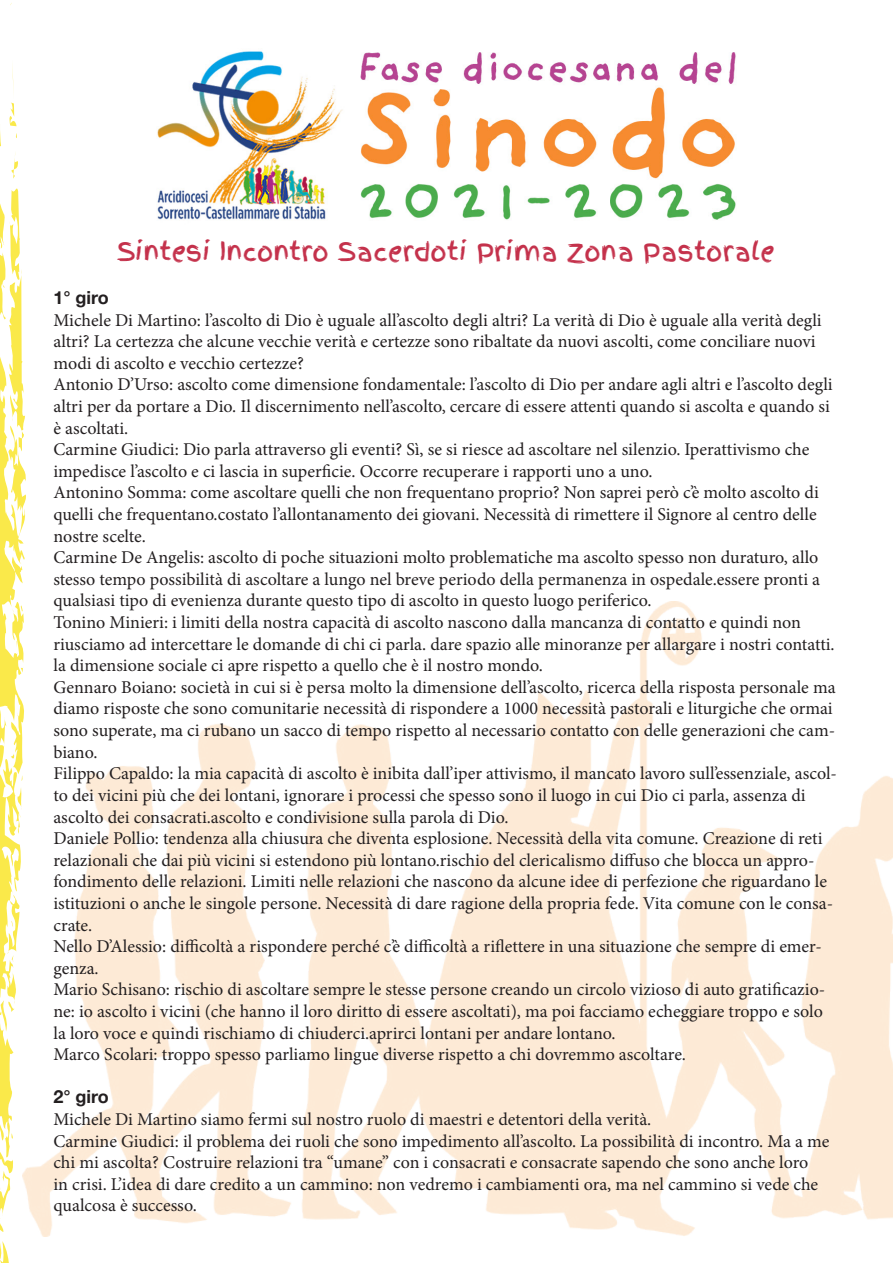
<style>
.page{position:relative;width:893px;height:1263px;background:#fff}
.page>*{position:absolute;margin:0;border:0;box-sizing:border-box;transform-origin:0 0}
.t1{font:25.5px "Finger Paint";color:#c4314b}
.t2{font:18px/21.6px "Minion Pro";color:#231f20}
.t3{font:700 18px "Helvetica Neue";color:#231f20}
</style>
<div class="page">
<img style="left:28px;top:602px;width:864px;height:634px">
<svg style="left:0;top:3px;width:28px;height:1260px"></svg>
<img style="left:157px;top:51px;width:579px;height:169px">
<p class="t1" style="left:117px;top:233px;width:659px">Sintesi Incontro Sacerdoti Prima Zona Pastorale</p>
<p class="t3" style="left:53px;top:283px;width:57px">1° giro</p>
<p class="t2" style="left:53px;top:309px;width:770px">Michele Di Martino: l’ascolto di Dio è uguale all’ascolto degli altri? La verità di Dio è uguale alla verità degli altri? La certezza che alcune vecchie verità e certezze sono ribaltate da nuovi ascolti, come conciliare nuovi modi di ascolto e vecchio certezze?</p>
<p class="t2" style="left:53px;top:374px;width:781px">Antonio D’Urso: ascolto come dimensione fondamentale: l’ascolto di Dio per andare agli altri e l’ascolto degli altri per da portare a Dio. Il discernimento nell’ascolto, cercare di essere attenti quando si ascolta e quando si è ascoltati.</p>
<p class="t2" style="left:53px;top:439px;width:757px">Carmine Giudici: Dio parla attraverso gli eventi? Sì, se si riesce ad ascoltare nel silenzio. Iperattivismo che impedisce l’ascolto e ci lascia in superficie. Occorre recuperare i rapporti uno a uno.</p>
<p class="t2" style="left:53px;top:482px;width:767px">Antonino Somma: come ascoltare quelli che non frequentano proprio? Non saprei però c’è molto ascolto di quelli che frequentano.costato l’allontanamento dei giovani. Necessità di rimettere il Signore al centro delle nostre scelte.</p>
<p class="t2" style="left:53px;top:547px;width:768px;text-align:justify">Carmine De Angelis: ascolto di poche situazioni molto problematiche ma ascolto spesso non duraturo, allo stesso tempo possibilità di ascoltare a lungo nel breve periodo della permanenza in ospedale.essere pronti a qualsiasi tipo di evenienza durante questo tipo di ascolto in questo luogo periferico.</p>
<p class="t2" style="left:53px;top:612px;width:783px">Tonino Minieri: i limiti della nostra capacità di ascolto nascono dalla mancanza di contatto e quindi non riusciamo ad intercettare le domande di chi ci parla. dare spazio alle minoranze per allargare i nostri contatti. la dimensione sociale ci apre rispetto a quello che è il nostro mondo.</p>
<p class="t2" style="left:53px;top:676px;width:784px">Gennaro Boiano: società in cui si è persa molto la dimensione dell’ascolto, ricerca della risposta personale ma diamo risposte che sono comunitarie necessità di rispondere a 1000 necessità pastorali e liturgiche che ormai sono superate, ma ci rubano un sacco di tempo rispetto al necessario contatto con delle generazioni che cam&shy;biano.</p>
<p class="t2" style="left:53px;top:763px;width:785px">Filippo Capaldo: la mia capacità di ascolto è inibita dall’iper attivismo, il mancato lavoro sull’essenziale, ascol&shy;to dei vicini più che dei lontani, ignorare i processi che spesso sono il luogo in cui Dio ci parla, assenza di ascolto dei consacrati.ascolto e condivisione sulla parola di Dio.</p>
<p class="t2" style="left:53px;top:828px;width:781px">Daniele Pollio: tendenza alla chiusura che diventa esplosione. Necessità della vita comune. Creazione di reti relazionali che dai più vicini si estendono più lontano.rischio del clericalismo diffuso che blocca un appro&shy;fondimento delle relazioni. Limiti nelle relazioni che nascono da alcune idee di perfezione che riguardano le istituzioni o anche le singole persone. Necessità di dare ragione della propria fede. Vita comune con le consa&shy;crate.</p>
<p class="t2" style="left:53px;top:936px;width:770px">Nello D’Alessio: difficoltà a rispondere perché c’è difficoltà a riflettere in una situazione che sempre di emer&shy;genza.</p>
<p class="t2" style="left:53px;top:979px;width:773px">Mario Schisano: rischio di ascoltare sempre le stesse persone creando un circolo vizioso di auto gratificazio&shy;ne: io ascolto i vicini (che hanno il loro diritto di essere ascoltati), ma poi facciamo echeggiare troppo e solo la loro voce e quindi rischiamo di chiuderci.aprirci lontani per andare lontano.</p>
<p class="t2" style="left:53px;top:1044px;width:634px">Marco Scolari: troppo spesso parliamo lingue diverse rispetto a chi dovremmo ascoltare.</p>
<p class="t3" style="left:53px;top:1083px;width:57px">2° giro</p>
<p class="t2" style="left:53px;top:1108px;width:599px">Michele Di Martino siamo fermi sul nostro ruolo di maestri e detentori della verità.</p>
<p class="t2" style="left:53px;top:1130px;width:777px">Carmine Giudici: il problema dei ruoli che sono impedimento all’ascolto. La possibilità di incontro. Ma a me chi mi ascolta? Costruire relazioni tra “umane” con i consacrati e consacrate sapendo che sono anche loro<br>in crisi. L’idea di dare credito a un cammino: non vedremo i cambiamenti ora, ma nel cammino si vede che qualcosa è successo.</p>
</div>
